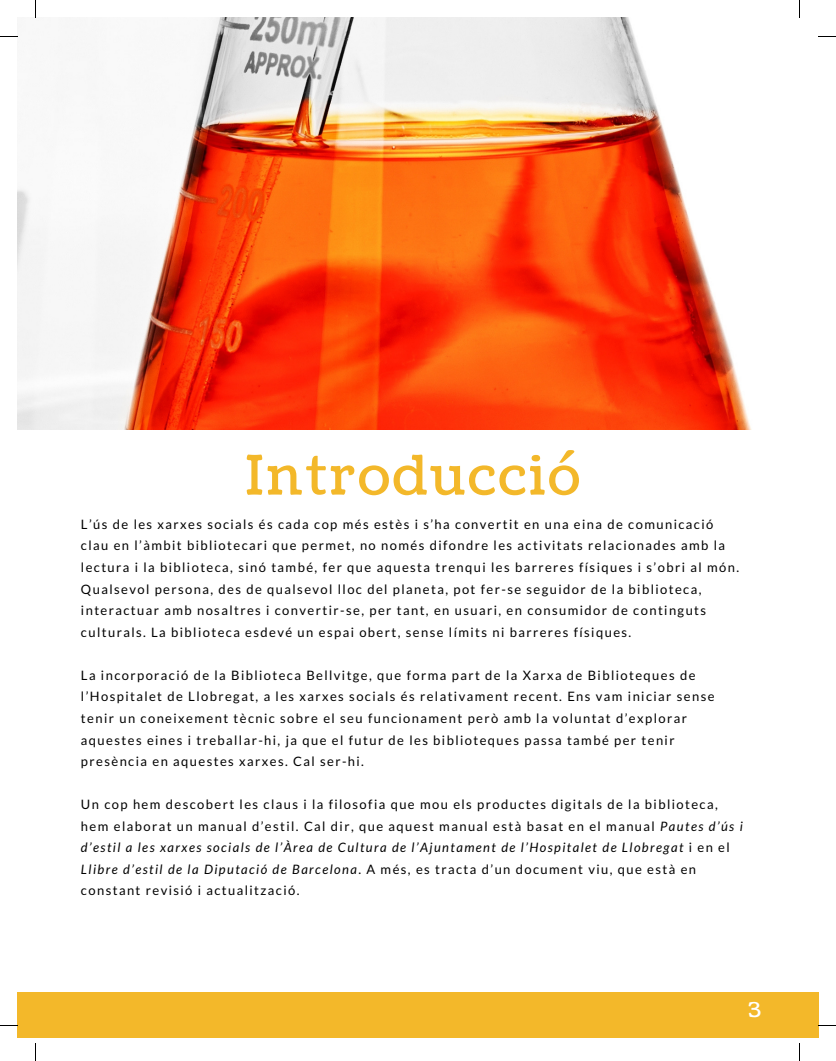
<style>
.page{position:relative;width:836px;height:1061px;background:#fff}
.page>*{position:absolute;margin:0;border:0;box-sizing:border-box;transform-origin:0 0}
.t1{font:54.5px "Coustard";letter-spacing:.05em;color:#f3b82a}
.t2{font:20.75px "Coustard";color:#fff}
.t3{font:13px/21.5px "Lato";letter-spacing:.11em;color:#000}
.s1{font-style:italic}
</style>
<div class="page">
<img style="left:17px;top:18px;width:734px;height:411px">
<div style="left:17px;top:992px;width:801px;height:46px;background:#f3b82a"></div>
<svg style="left:35px;top:0;width:1px;height:18px"></svg>
<svg style="left:0;top:36px;width:17px;height:1px"></svg>
<svg style="left:799px;top:0;width:1px;height:18px"></svg>
<svg style="left:818px;top:36px;width:18px;height:1px"></svg>
<svg style="left:799px;top:1043px;width:1px;height:18px"></svg>
<svg style="left:818px;top:1025px;width:18px;height:1px"></svg>
<svg style="left:35px;top:1043px;width:1px;height:18px"></svg>
<svg style="left:0;top:1025px;width:17px;height:1px"></svg>
<h1 class="t1" style="left:245px;top:439px;width:336px">Introducció</h1>
<p class="t3" style="left:81px;top:513px;width:660px">L’ús de les xarxes socials és cada cop més estès i s’ha convertit en una eina de comunicació clau en l’àmbit bibliotecari que permet, no només difondre les activitats relacionades amb la lectura i la biblioteca, sinó també, fer que aquesta trenqui les barreres físiques i s’obri al món.<br>Qualsevol persona, des de qualsevol lloc del planeta, pot fer-se seguidor de la biblioteca, interactuar amb nosaltres i convertir-se, per tant, en usuari, en consumidor de continguts culturals. La biblioteca esdevé un espai obert, sense límits ni barreres físiques.</p>
<p class="t3" style="left:81px;top:664px;width:635px">La incorporació de la Biblioteca Bellvitge, que forma part de la Xarxa de Biblioteques de l’Hospitalet de Llobregat, a les xarxes socials és relativament recent. Ens vam iniciar sense tenir un coneixement tècnic sobre el seu funcionament però amb la voluntat d’explorar aquestes eines i treballar-hi, ja que el futur de les biblioteques passa també per tenir presència en aquestes xarxes. Cal ser-hi.</p>
<p class="t3" style="left:81px;top:793px;width:663px">Un cop hem descobert les claus i la filosofia que mou els productes digitals de la biblioteca, hem elaborat un manual d’estil. Cal dir, que aquest manual està basat en el manual <span class="s1">Pautes d’ús i d’estil a les xarxes socials de l’Àrea de Cultura de l’Ajuntament de l’Hospitalet de Llobregat</span> i en el <span class="s1">Llibre d’estil de la Diputació de Barcelona</span>. A més, es tracta d’un document viu, que està en constant revisió i actualització.</p>
<h2 class="t2" style="left:748px;top:996px;width:14px">3</h2>
</div>
